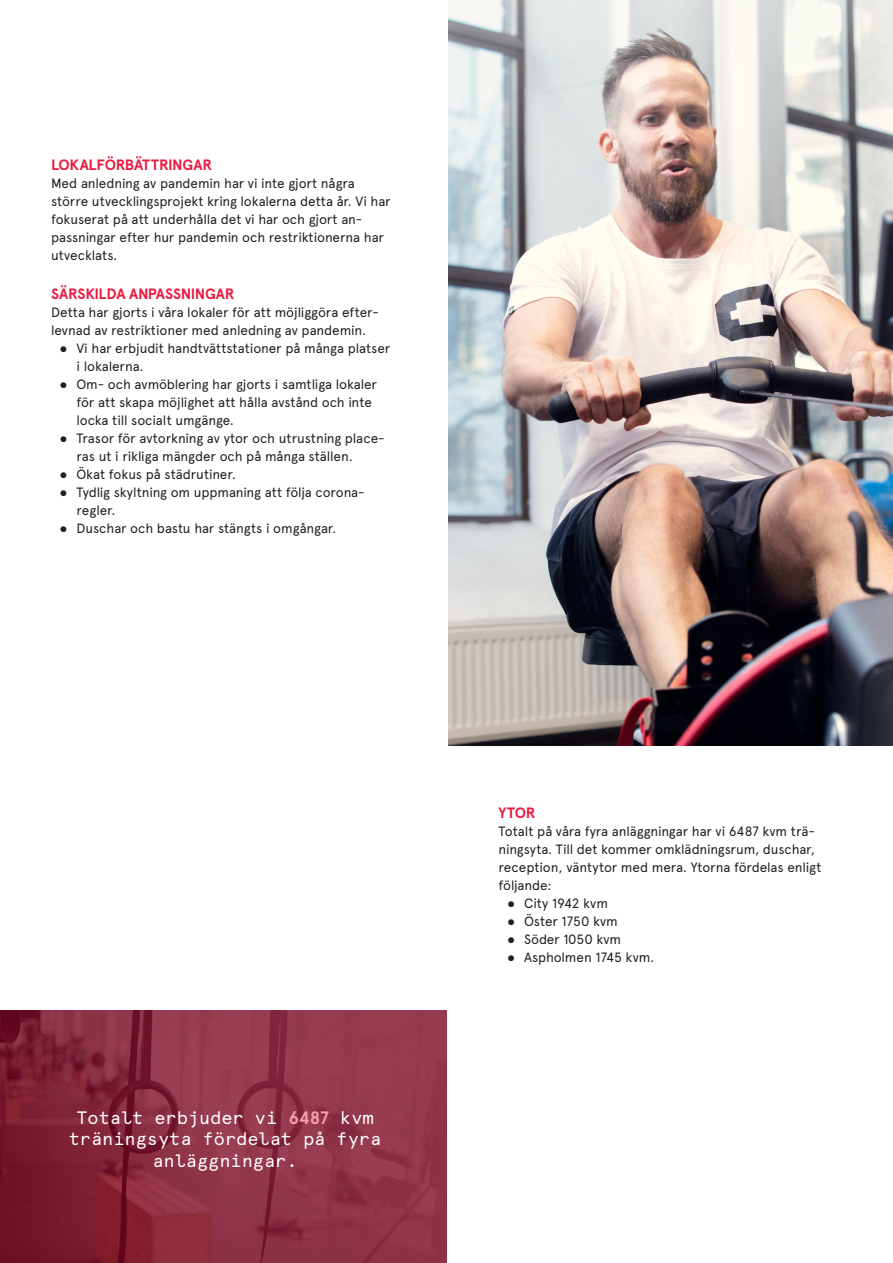
<style>
.page{position:relative;width:893px;height:1263px;background:#fff}
.page>*{position:absolute;margin:0;border:0;box-sizing:border-box;transform-origin:0 0}
.t1{font:18px/21.6px "Apercu Mono";color:#fff;text-align:center}
.Underrubrik{font:700 15px "Apercu";letter-spacing:-.02em;color:#ed1a40}
.Brödtext{font:13.5px/18px "Apercu";letter-spacing:-.01em;color:#231f20}
.s1{font-family:"Arial"}
.s2{font-family:"Apercu";font-weight:700;color:#f69ea9}
</style>
<div class="page">
<img style="left:448px;top:0;width:445px;height:745px">
<svg style="left:0;top:1010px;width:446px;height:253px;background:#892d43"></svg>
<p class="Underrubrik" style="left:51px;top:156px;width:163px">LOKALFÖRBÄTTRINGAR</p>
<p class="Brödtext" style="left:51px;top:174px;width:341px">Med anledning av pandemin har vi inte gjort några större utvecklingsprojekt kring lokalerna detta år. Vi har fokuserat på att underhålla det vi har och gjort an&shy;passningar efter hur pandemin och restriktionerna har utvecklats.</p>
<p class="Underrubrik" style="left:51px;top:285px;width:185px">SÄRSKILDA ANPASSNINGAR</p>
<p class="Brödtext" style="left:51px;top:303px;width:330px">Detta har gjorts i våra lokaler för att möjliggöra efter&shy;levnad av restriktioner med anledning av pandemin.</p>
<p class="Brödtext" style="left:77px;top:339px;width:315px;text-indent:-17px"><span class="s1">●</span> Vi har erbjudit handtvättstationer på många platser i lokalerna.</p>
<p class="Brödtext" style="left:77px;top:375px;width:302px;text-indent:-17px"><span class="s1">●</span> Om- och avmöblering har gjorts i samtliga lokaler för att skapa möjlighet att hålla avstånd och inte locka till socialt umgänge.</p>
<p class="Brödtext" style="left:77px;top:429px;width:310px;text-indent:-17px"><span class="s1">●</span> Trasor för avtorkning av ytor och utrustning place&shy;ras ut i rikliga mängder och på många ställen.</p>
<p class="Brödtext" style="left:60px;top:465px;width:178px"><span class="s1">●</span> Ökat fokus på städrutiner.</p>
<p class="Brödtext" style="left:77px;top:483px;width:288px;text-indent:-17px"><span class="s1">●</span> Tydlig skyltning om uppmaning att följa corona&shy;regler.</p>
<p class="Brödtext" style="left:60px;top:519px;width:278px"><span class="s1">●</span> Duschar och bastu har stängts i omgångar.</p>
<p class="t1" style="left:69px;top:1106px;width:314px">Totalt erbjuder vi <span class="s2">6487</span> kvm träningsyta fördelat på fyra anläggningar.</p>
<p class="Underrubrik" style="left:499px;top:804px;width:38px">YTOR</p>
<p class="Brödtext" style="left:499px;top:822px;width:325px">Totalt på våra fyra anläggningar har vi 6487 kvm trä&shy;ningsyta. Till det kommer omklädningsrum, duschar, reception, väntytor med mera. Ytorna fördelas enligt följande:</p>
<p class="Brödtext" style="left:507px;top:894px;width:103px"><span class="s1">●</span> City 1942 kvm</p>
<p class="Brödtext" style="left:507px;top:912px;width:112px"><span class="s1">●</span> Öster 1750 kvm</p>
<p class="Brödtext" style="left:507px;top:930px;width:116px"><span class="s1">●</span> Söder 1050 kvm</p>
<p class="Brödtext" style="left:507px;top:948px;width:149px"><span class="s1">●</span> Aspholmen 1745 kvm.</p>
</div>
